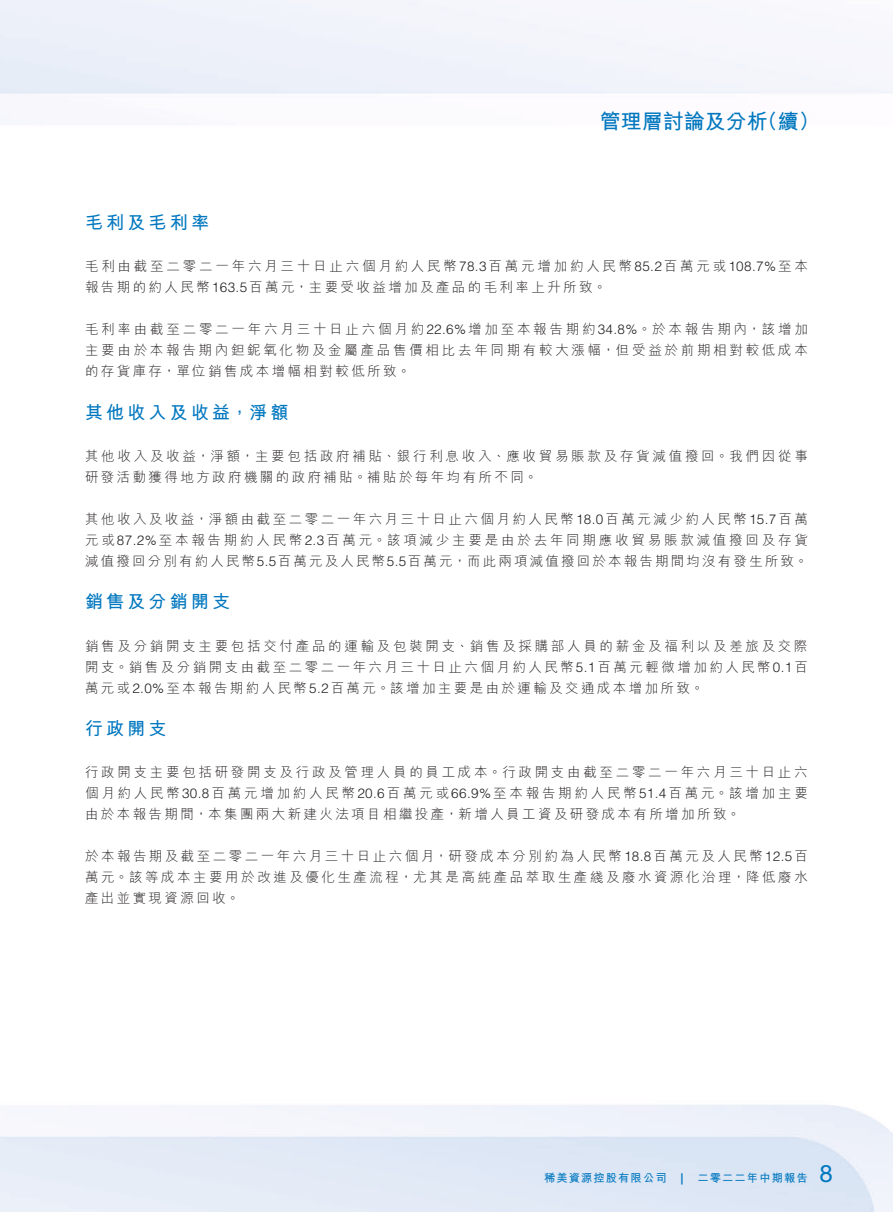
<style>
.page{position:relative;width:893px;height:1212px;background:#fff}
.page>*{position:absolute;margin:0;border:0;box-sizing:border-box;transform-origin:0 0}
.t1{font:24px "Helvetica Neue LT Std";color:#0077bf}
.t2{font:700 21px "M Hei HK";color:#0077bf}
._02_Heading_2{font:700 18px "M Hei HK";letter-spacing:.18em;color:#0077bf}
._00_Body_text{font:300 13.5px/21px "M Hei HK";letter-spacing:.18em;color:#231f20;text-align:justify}
._00_Body_text-2{font:300 13.5px/21px "M Hei HK";letter-spacing:.205em;color:#231f20}
.t3{font:700 11.25px "M Hei HK";letter-spacing:.1em;color:#0077bf}
.t4{font:700 11.25px "Helvetica LT Std";color:#0077bf}
.s1{font-family:"Helvetica LT Std"}
</style>
<div class="page">
<h2 class="t2" style="left:600px;top:106px;width:169px">管理層討論及分析</h2>
<h2 class="t2" style="left:757px;top:106px;width:64px">（續(</h2>
<p class="_02_Heading_2" style="left:85px;top:209px;width:126px">毛利及毛利率</p>
<p class="_00_Body_text-2" style="left:85px;top:255px;width:724px">毛利由截至二零二一年六月三十日止六個月約人民幣<span class="s1">78.3</span>百萬元增加約人民幣<span class="s1">85.2</span>百萬元或<span class="s1">108.7%</span>至本報告期的約人民幣<span class="s1">163.5</span>百萬元，主要受收益增加及產品的毛利率上升所致。</p>
<p class="_00_Body_text" style="left:85px;top:319px;width:724px">毛利率由截至二零二一年六月三十日止六個月約<span class="s1">22.6%</span>增加至本報告期約<span class="s1">34.8%</span>。於本報告期內，該增加主要由於本報告期內鉭鈮氧化物及金屬產品售價相比去年同期有較大漲幅，但受益於前期相對較低成本的存貨庫存，單位銷售成本增幅相對較低所致。</p>
<p class="_02_Heading_2" style="left:85px;top:399px;width:205px">其他收入及收益，淨額</p>
<p class="_00_Body_text-2" style="left:85px;top:445px;width:724px">其他收入及收益，淨額，主要包括政府補貼、銀行利息收入、應收貿易賬款及存貨減值撥回。我們因從事研發活動獲得地方政府機關的政府補貼。補貼於每年均有所不同。</p>
<p class="_00_Body_text" style="left:85px;top:508px;width:724px">其他收入及收益，淨額由截至二零二一年六月三十日止六個月約人民幣<span class="s1">18.0</span>百萬元減少約人民幣<span class="s1">15.7</span>百萬元或<span class="s1">87.2%</span>至本報告期約人民幣<span class="s1">2.3</span>百萬元。該項減少主要是由於去年同期應收貿易賬款減值撥回及存貨減值撥回分別有約人民幣<span class="s1">5.5</span>百萬元及人民幣<span class="s1">5.5</span>百萬元，而此兩項減值撥回於本報告期間均沒有發生所致。</p>
<p class="_02_Heading_2" style="left:85px;top:589px;width:147px">銷售及分銷開支</p>
<p class="_00_Body_text" style="left:85px;top:635px;width:724px">銷售及分銷開支主要包括交付產品的運輸及包裝開支、銷售及採購部人員的薪金及福利以及差旅及交際開支。銷售及分銷開支由截至二零二一年六月三十日止六個月約人民幣<span class="s1">5.1</span>百萬元輕微增加約人民幣<span class="s1">0.1</span>百萬元或<span class="s1">2.0%</span>至本報告期約人民幣<span class="s1">5.2</span>百萬元。該增加主要是由於運輸及交通成本增加所致。</p>
<p class="_02_Heading_2" style="left:85px;top:715px;width:83px">行政開支</p>
<p class="_00_Body_text" style="left:85px;top:761px;width:724px">行政開支主要包括研發開支及行政及管理人員的員工成本。行政開支由截至二零二一年六月三十日止六個月約人民幣<span class="s1">30.8</span>百萬元增加約人民幣<span class="s1">20.6</span>百萬元或<span class="s1">66.9%</span>至本報告期約人民幣<span class="s1">51.4</span>百萬元。該增加主要由於本報告期間，本集團兩大新建火法項目相繼投產，新增人員工資及研發成本有所增加所致。</p>
<p class="_00_Body_text" style="left:85px;top:846px;width:724px">於本報告期及截至二零二一年六月三十日止六個月，研發成本分別約為人民幣<span class="s1">18.8</span>百萬元及人民幣<span class="s1">12.5</span>百萬元。該等成本主要用於改進及優化生產流程，尤其是高純產品萃取生產綫及廢水資源化治理，降低廢水產出並實現資源回收。</p>
<p class="t3" style="left:544px;top:1170px;width:124px">稀美資源控股有限公司</p>
<p class="t4" style="left:680px;top:1171px;width:5px">|</p>
<p class="t3" style="left:697px;top:1170px;width:112px">二零二二年中期報告</p>
<h1 class="t1" style="left:819px;top:1159px;width:15px">8</h1>
</div>
